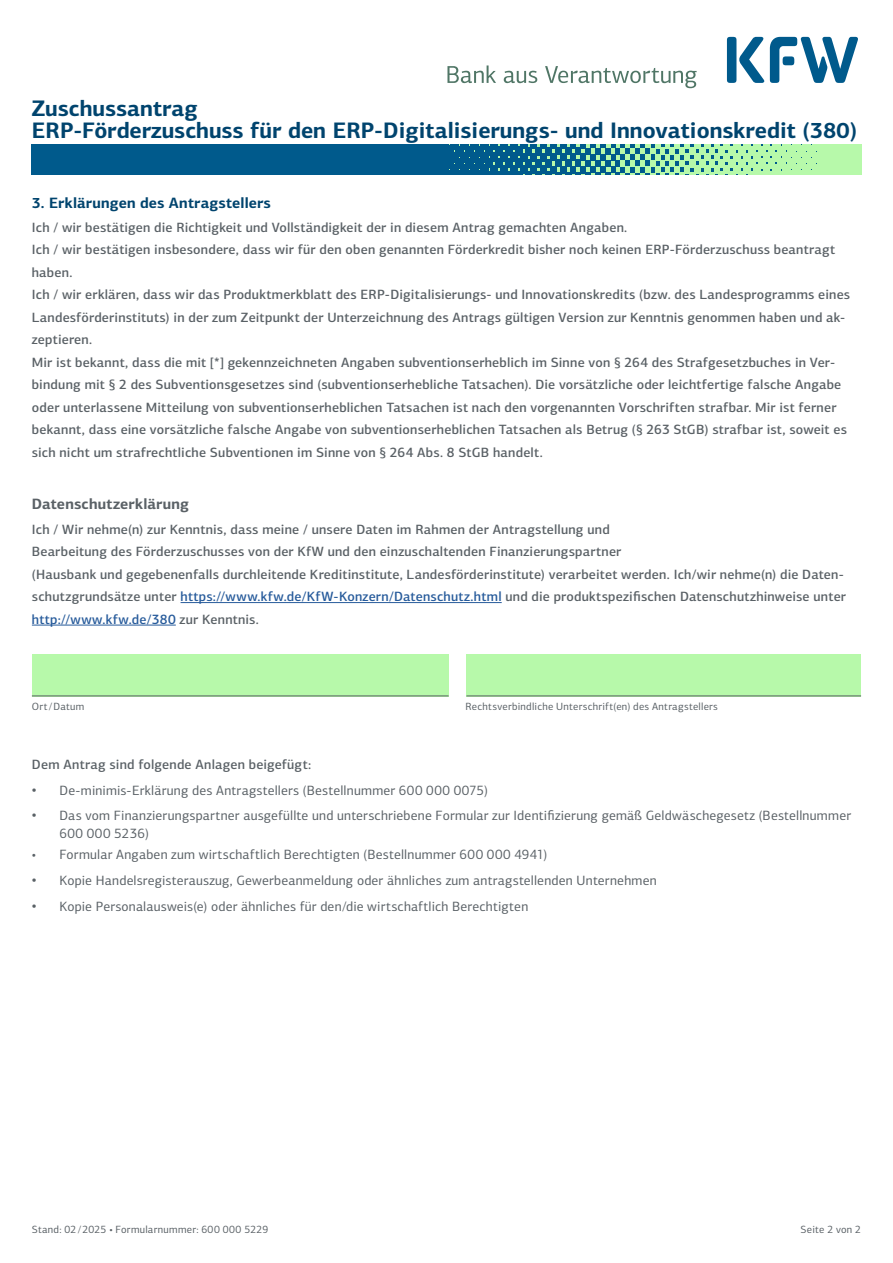
<style>
.page{position:relative;width:893px;height:1263px;background:#fff}
.page>*{position:absolute;margin:0;border:0;box-sizing:border-box;transform-origin:0 0}
.Hauptüberschrift_H1_Form_A4_12pt_15pt_Ar{font:700 22.5px/22.5px "KFW Centro Sans";color:#00446e}
.Überschrift_H2_Form_A4_10pt_19pt_Arial_B{font:700 15px "KFW Centro Sans";letter-spacing:.01em;color:#00446e}
.Überschrift_H2_Form_A4_10pt_19pt_Arial_B-2{font:700 15px "KFW Centro Sans";letter-spacing:.01em;color:#5a6166}
.Teasertext_Form_A4_11_15pt_Arial_Regular{font:500 13.5px/22.5px "KFW Centro Sans";letter-spacing:.015em;color:#5a6166}
.Fließtext_Checkliste_Form_A4_9pt_12pt_Ar{font:13.5px/18px "KFW Centro Sans";letter-spacing:.015em;color:#5a6166}
.Formular_Form_A4_7pt_Arial_Regular_Dunke{font:10.5px "KFW Centro Sans";letter-spacing:.025em;color:#5a6166}
.Bestellnummer_Form_A4_7pt_Arial_Regular_{font:10.5px "KFW Centro Sans";letter-spacing:.025em;color:#5a6166}
.Seitenzahl_Form_A4_9pt_Arial_Regular_Dun{font:10.5px "KFW Centro Sans";letter-spacing:.02em;color:#5a6166}
.s1{color:#275b9b}
.s2{font-family:"Arial"}
</style>
<div class="page">
<svg style="left:861px;top:145px;width:1px;height:29px"></svg>
<div style="left:32px;top:145px;width:829px;height:29px;background:#b7f9aa"></div>
<div style="left:405px;top:145px;width:10px;height:12px;background:#005a8c"></div>
<div style="left:405px;top:157px;width:10px;height:13px;background:#005a8c"></div>
<hr style="left:405px;top:170px;width:10px;height:4px;background:#005a8c">
<div style="left:415px;top:145px;width:10px;height:12px;background:#005a8c"></div>
<div style="left:415px;top:157px;width:10px;height:12px;background:#005a8c"></div>
<div style="left:410px;top:164px;width:10px;height:10px;background:#005a8c"></div>
<div style="left:420px;top:164px;width:10px;height:10px;background:#005a8c"></div>
<svg style="left:425px;top:145px;width:392px;height:30px"></svg>
<div style="left:32px;top:145px;width:373px;height:29px;background:#005a8c"></div>
<svg style="left:447px;top:65px;width:49px;height:18px"></svg>
<svg style="left:504px;top:71px;width:33px;height:12px"></svg>
<svg style="left:545px;top:66px;width:152px;height:22px"></svg>
<div style="left:727px;top:37px;width:9px;height:46px;background:#005a8c;border-radius:3px"></div>
<svg style="left:770px;top:37px;width:88px;height:46px"></svg>
<svg style="left:739px;top:37px;width:25px;height:46px"></svg>
<hr style="left:181px;top:602px;width:321px;height:1px;background:#275b9b">
<hr style="left:32px;top:625px;width:144px;height:1px;background:#275b9b">
<div style="left:32px;top:654px;width:417px;height:42px;background:#b7f9aa"></div>
<hr style="left:32px;top:695px;width:417px;height:1px;background:#5a6166">
<div style="left:466px;top:654px;width:395px;height:42px;background:#b7f9aa"></div>
<hr style="left:466px;top:695px;width:395px;height:1px;background:#5a6166">
<h1 class="Hauptüberschrift_H1_Form_A4_12pt_15pt_Ar" style="left:32px;top:96px;width:827px">Zuschussantrag<br>ERP-Förderzuschuss für den ERP-Digitalisierungs- und Innovationskredit (380)</h1>
<h2 class="Überschrift_H2_Form_A4_10pt_19pt_Arial_B" style="left:32px;top:193px;width:241px">3. Erklärungen des Antragstellers</h2>
<p class="Teasertext_Form_A4_11_15pt_Arial_Regular" style="left:32px;top:216px;width:597px">Ich / wir bestätigen die Richtigkeit und Vollständigkeit der in diesem Antrag gemachten Angaben.</p>
<p class="Teasertext_Form_A4_11_15pt_Arial_Regular" style="left:32px;top:238px;width:805px">Ich / wir bestätigen insbesondere, dass wir für den oben genannten Förderkredit bisher noch keinen ERP-Förderzuschuss beantragt haben.</p>
<p class="Teasertext_Form_A4_11_15pt_Arial_Regular" style="left:32px;top:283px;width:820px">Ich / wir erklären, dass wir das Produktmerkblatt des ERP-Digitalisierungs- und Innovationskredits (bzw. des Landesprogramms eines<br>Landesförderinstituts) in der zum Zeitpunkt der Unterzeichnung des Antrags gültigen Version zur Kenntnis genommen haben und ak&shy;zeptieren.</p>
<p class="Teasertext_Form_A4_11_15pt_Arial_Regular" style="left:32px;top:351px;width:817px">Mir ist bekannt, dass die mit [*] gekennzeichneten Angaben subventionserheblich im Sinne von § 264 des Strafgesetzbuches in Ver&shy;bindung mit § 2 des Subventionsgesetzes sind (subventionserhebliche Tatsachen). Die vorsätzliche oder leichtfertige falsche Angabe oder unterlassene Mitteilung von subventionserheblichen Tatsachen ist nach den vorgenannten Vorschriften strafbar. Mir ist ferner bekannt, dass eine vorsätzliche falsche Angabe von subventionserheblichen Tatsachen als Betrug (§ 263 StGB) strafbar ist, soweit es sich nicht um strafrechtliche Subventionen im Sinne von § 264 Abs. 8 StGB handelt.</p>
<h2 class="Überschrift_H2_Form_A4_10pt_19pt_Arial_B-2" style="left:32px;top:494px;width:159px">Datenschutzerklärung</h2>
<p class="Teasertext_Form_A4_11_15pt_Arial_Regular" style="left:32px;top:517px;width:579px">Ich / Wir nehme(n) zur Kenntnis, dass meine / unsere Daten im Rahmen der Antragstellung und</p>
<p class="Teasertext_Form_A4_11_15pt_Arial_Regular" style="left:32px;top:540px;width:591px">Bearbeitung des Förderzuschusses von der KfW und den einzuschaltenden Finanzierungspartner</p>
<p class="Teasertext_Form_A4_11_15pt_Arial_Regular" style="left:32px;top:562px;width:816px">(Hausbank und gegebenenfalls durchleitende Kreditinstitute, Landesförderinstitute) verarbeitet werden. Ich/wir nehme(n) die Daten&shy;schutzgrundsätze unter <span class="s1">https://www.kfw.de/KfW-Konzern/Datenschutz.html</span> und die produktspezifischen Datenschutzhinweise unter <span class="s1">http://www.kfw.de/380</span> zur Kenntnis.</p>
<p class="Formular_Form_A4_7pt_Arial_Regular_Dunke" style="left:32px;top:699px;width:54px">Ort/Datum</p>
<p class="Formular_Form_A4_7pt_Arial_Regular_Dunke" style="left:466px;top:699px;width:254px">Rechtsverbindliche Unterschrift(en) des Antragstellers</p>
<p class="Teasertext_Form_A4_11_15pt_Arial_Regular" style="left:32px;top:753px;width:281px">Dem Antrag sind folgende Anlagen beigefügt:</p>
<p class="Fließtext_Checkliste_Form_A4_9pt_12pt_Ar" style="left:32px;top:781px;width:458px"><span class="s2">•</span> De-minimis-Erklärung des Antragstellers (Bestellnummer 600 000 0075)</p>
<p class="Fließtext_Checkliste_Form_A4_9pt_12pt_Ar" style="left:60px;top:806px;width:793px;text-indent:-28px"><span class="s2">•</span> Das vom Finanzierungspartner ausgefüllte und unterschriebene Formular zur Identifizierung gemäß Geldwäschegesetz (Bestellnummer<br>600 000 5236)</p>
<p class="Fließtext_Checkliste_Form_A4_9pt_12pt_Ar" style="left:32px;top:871px;width:626px"><span class="s2">•</span> Kopie Handelsregisterauszug, Gewerbeanmeldung oder ähnliches zum antragstellenden Unternehmen</p>
<p class="Fließtext_Checkliste_Form_A4_9pt_12pt_Ar" style="left:32px;top:897px;width:498px"><span class="s2">•</span> Kopie Personalausweis(e) oder ähnliches für den/die wirtschaftlich Berechtigten</p>
<p class="Fließtext_Checkliste_Form_A4_9pt_12pt_Ar" style="left:32px;top:845px;width:517px">• Formular Angaben zum wirtschaftlich Berechtigten (Bestellnummer 600 000 4941)</p>
<p class="Bestellnummer_Form_A4_7pt_Arial_Regular_" style="left:32px;top:1222px;width:238px">Stand: 02/2025 • Formularnummer: 600 000 5229</p>
<p class="Seitenzahl_Form_A4_9pt_Arial_Regular_Dun" style="left:801px;top:1222px;width:62px">Seite 2 von 2</p>
</div>
